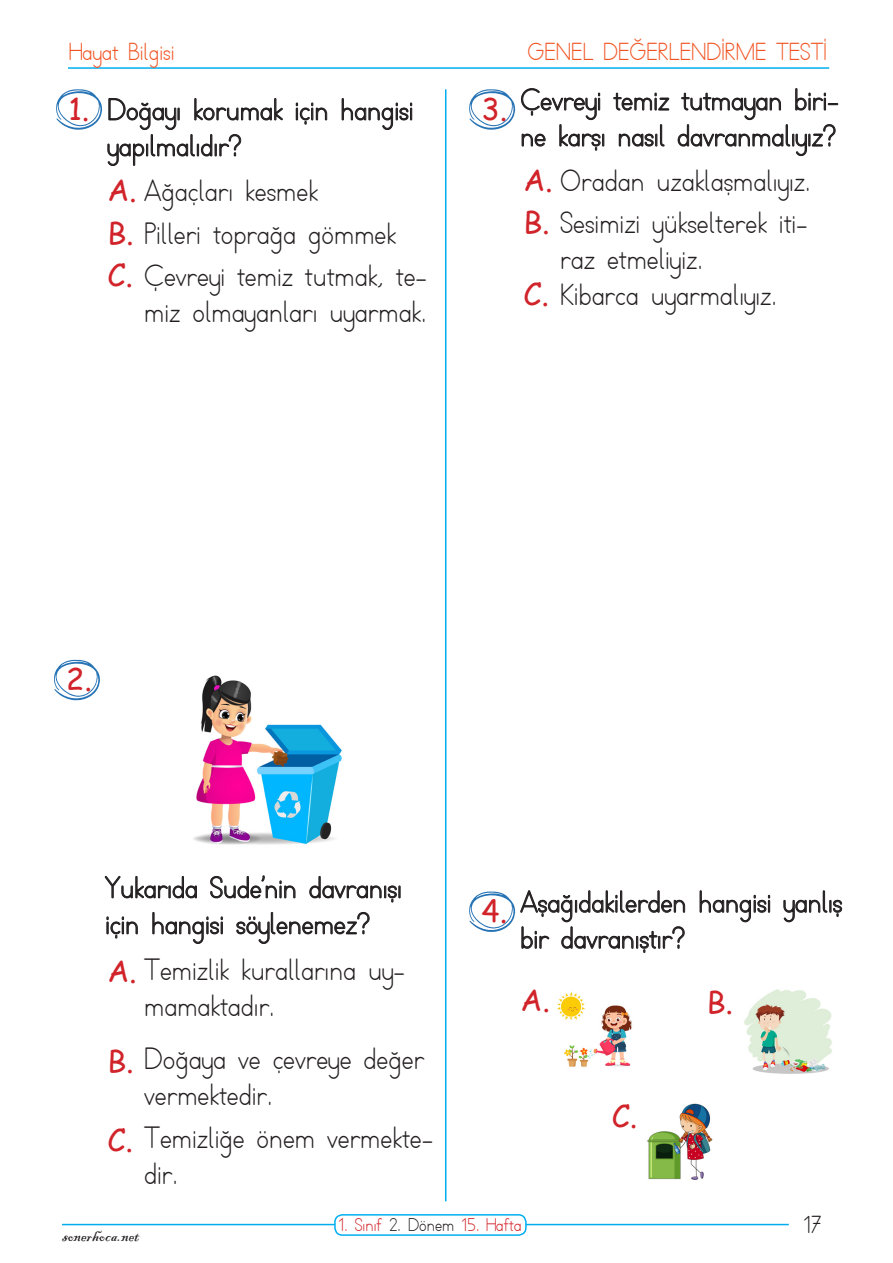
<style>
.page{position:relative;width:893px;height:1263px;background:#fff}
.page>*{position:absolute;margin:0;border:0;box-sizing:border-box;transform-origin:0 0}
.t1{font:30px/36px "TTKB Dik Temel Abece";color:#231f20}
.t2{font:30px "Comic Sans MS";color:#d1232a}
.t3{font:24px "TTKB Dik Temel Abece";color:#f15422}
.t4{font:24px "TTKB Dik Temel Abece";color:#231f20}
.t5{font:18px "TTKB Dik Temel Abece";color:#d1232a}
.t6{font:18px "Blackadder ITC";color:#231f20}
.s1{font-family:"Comic Sans MS";color:#d1232a}
.s2{color:#231f20}
</style>
<div class="page">
<hr style="left:62px;top:1224px;width:727px;height:1px;background:#00aeef">
<div style="left:335px;top:1215px;width:191px;height:20px;background:#fff;border-radius:8px"></div>
<div style="left:334px;top:1214px;width:193px;height:22px;border:2px solid #00aeef;border-radius:8px"></div>
<hr style="left:68px;top:67px;width:761px;height:2px;background:#00aeef">
<hr style="left:445px;top:89px;width:1px;height:1112px;background:#00aeef">
<svg style="left:296px;top:103px;width:31px;height:21px"></svg>
<svg style="left:342px;top:98px;width:70px;height:32px"></svg>
<svg style="left:108px;top:98px;width:175px;height:68px"></svg>
<svg style="left:105px;top:876px;width:92px;height:22px"></svg>
<svg style="left:210px;top:875px;width:85px;height:23px"></svg>
<svg style="left:309px;top:876px;width:91px;height:26px"></svg>
<svg style="left:107px;top:916px;width:31px;height:22px"></svg>
<svg style="left:152px;top:912px;width:71px;height:32px"></svg>
<svg style="left:236px;top:912px;width:133px;height:32px"></svg>
<svg style="left:613px;top:93px;width:56px;height:17px"></svg>
<svg style="left:521px;top:88px;width:83px;height:63px"></svg>
<svg style="left:619px;top:124px;width:45px;height:22px"></svg>
<svg style="left:678px;top:88px;width:160px;height:68px"></svg>
<svg style="left:699px;top:890px;width:71px;height:32px"></svg>
<svg style="left:783px;top:890px;width:59px;height:32px"></svg>
<svg style="left:56px;top:89px;width:46px;height:41px"></svg>
<svg style="left:469px;top:89px;width:46px;height:41px"></svg>
<svg style="left:469px;top:890px;width:216px;height:63px"></svg>
<svg style="left:54px;top:660px;width:46px;height:40px"></svg>
<img style="left:193px;top:675px;width:149px;height:170px">
<img style="left:557px;top:992px;width:76px;height:75px">
<img style="left:744px;top:989px;width:88px;height:85px">
<div style="left:788px;top:1015px;width:33px;height:39px;background:#dfeed9;border-radius:50%"></div>
<img style="left:647px;top:1103px;width:66px;height:77px">
<p class="t3" style="left:70px;top:37px;width:106px">Hayat Bilgisi</p>
<p class="t3" style="left:527px;top:37px;width:301px">GENEL DEĞERLENDİRME TESTİ</p>
<p class="t1" style="left:107px;top:92px;width:308px">Doğayı korumak için hangisi yapılmalıdır?</p>
<p class="t1" style="left:520px;top:83px;width:320px">Çevreyi temiz tutmayan biri&shy;ne karşı nasıl davranmalıyız?</p>
<p class="t2" style="left:68px;top:87px;width:22px">1.</p>
<p class="t2" style="left:481px;top:87px;width:27px">3.</p>
<p class="t1" style="left:107px;top:174px;width:212px"><span class="s1">A.</span> Ağaçları kesmek</p>
<p class="t1" style="left:107px;top:216px;width:290px"><span class="s1">B.</span> Pilleri toprağa gömmek</p>
<p class="t1" style="left:107px;top:259px;width:321px"><span class="s1">C.</span> Çevreyi temiz tutmak, te-</p>
<p class="t1" style="left:144px;top:295px;width:284px">miz olmayanları uyarmak.</p>
<p class="t1" style="left:523px;top:163px;width:289px"><span class="s1">A.</span> Oradan uzaklaşmalıyız.</p>
<p class="t1" style="left:523px;top:206px;width:286px"><span class="s1">B.</span> Sesimizi yükselterek iti-</p>
<p class="t1" style="left:523px;top:277px;width:255px"><span class="s1">C.</span> Kibarca uyarmalıyız.</p>
<p class="t1" style="left:560px;top:242px;width:144px">raz etmeliyiz.</p>
<p class="t2" style="left:66px;top:657px;width:27px">2.</p>
<p class="t1" style="left:105px;top:870px;width:298px">Yukarıda Sude’nin davranışı için hangisi söylenemez?</p>
<p class="t2" style="left:107px;top:949px;width:31px">A.</p>
<p class="t1" style="left:144px;top:952px;width:262px">Temizlik kurallarına uy&shy;mamaktadır.</p>
<p class="t1" style="left:144px;top:1041px;width:282px">Doğaya ve çevreye değer vermektedir.</p>
<p class="t1" style="left:144px;top:1120px;width:291px">Temizliğe önem vermekte&shy;dir.</p>
<p class="t2" style="left:107px;top:1039px;width:28px">B.</p>
<p class="t2" style="left:107px;top:1118px;width:27px">C.</p>
<p class="t2" style="left:481px;top:889px;width:27px">4.</p>
<p class="t1" style="left:520px;top:885px;width:323px">Aşağıdakilerden hangisi yanlış bir davranıştır?</p>
<p class="t2" style="left:520px;top:978px;width:31px">A.</p>
<p class="t2" style="left:707px;top:980px;width:28px">B.</p>
<p class="t2" style="left:612px;top:1094px;width:27px">C.</p>
<p class="t6" style="left:62px;top:1224px;width:79px">sonerhoca.net</p>
<p class="t5" style="left:338px;top:1214px;width:185px">1. Sınıf <span class="s2">2. Dönem</span> 15. Hafta</p>
<p class="t4" style="left:803px;top:1210px;width:20px">17</p>
</div>
